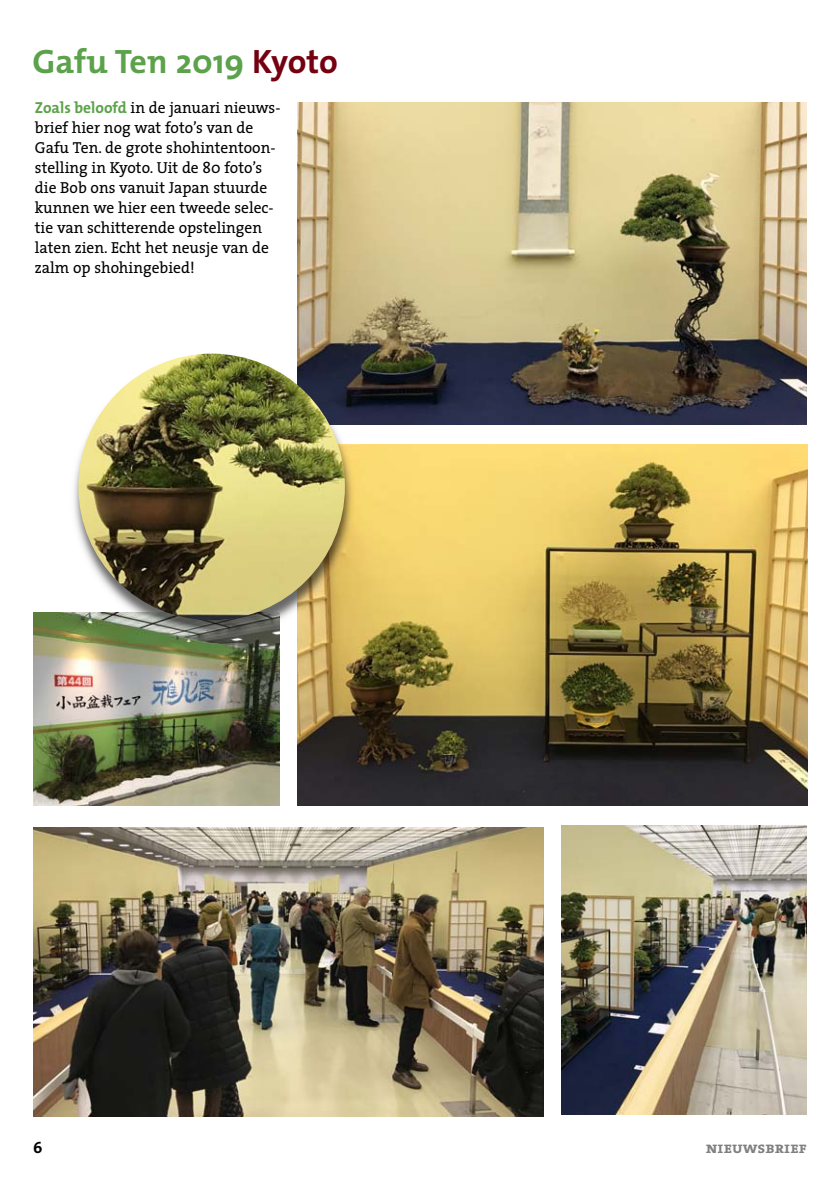
<style>
.page{position:relative;width:840px;height:1190px;background:#fff}
.page>*{position:absolute;margin:0;border:0;box-sizing:border-box;transform-origin:0 0}
.t1{font:700 34px "The Mix";color:#5ba24b}
.t2{font:16px/20px "The Serif";color:#000}
.t3{font:16px "The Serif Bold Caps";color:#808080}
.t4{font:700 16px "The Mix";color:#000}
.s1{color:#740010}
.s2{font-family:"The Mix";font-weight:700;color:#5ba24b}
</style>
<div class="page">
<img style="left:34px;top:612px;width:246px;height:194px">
<img style="left:34px;top:828px;width:509px;height:289px">
<img style="left:297px;top:102px;width:510px;height:323px">
<img style="left:561px;top:826px;width:246px;height:289px">
<img style="left:297px;top:444px;width:511px;height:362px">
<img style="left:74px;top:353px;width:268px;height:266px">
<img style="left:66px;top:612px;width:214px;height:30px">
<img style="left:297px;top:348px;width:63px;height:77px">
<img style="left:297px;top:444px;width:63px;height:198px">
<img style="left:78px;top:354px;width:267px;height:266px;border-radius:50%">
<h1 class="t1" style="left:33px;top:49px;width:307px">Gafu Ten 2019 <span class="s1">Kyoto</span></h1>
<p class="t2" style="left:35px;top:100px;width:247px"><span class="s2">Zoals beloofd</span> in de januari nieuws&shy;brief hier nog wat foto’s van de<br>Gafu Ten. de grote shohintentoon&shy;stelling in Kyoto. Uit de 80 foto’s die Bob ons vanuit Japan stuurde kunnen we hier een tweede selec&shy;tie van schitterende opstelingen laten zien. Echt het neusje van de zalm op shohingebied!</p>
<p class="t4" style="left:33px;top:1141px;width:11px">6</p>
<p class="t3" style="left:706px;top:1138px;width:103px">nieuwsbrief</p>
</div>
